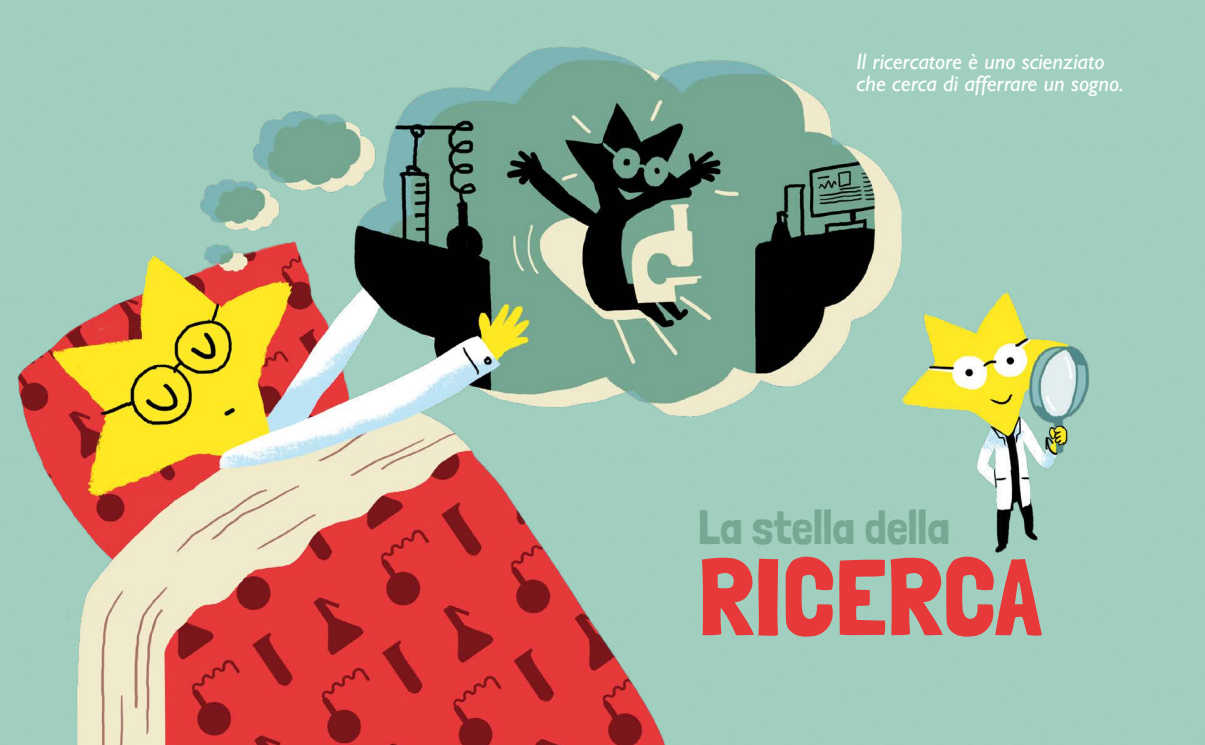
<style>
.page{position:relative;width:1205px;height:745px;background:#fff}
.page>*{position:absolute;margin:0;border:0;box-sizing:border-box;transform-origin:0 0}
.t1{font:108px "Londrina Solid";color:#e73939}
.t2{font:47.5px "Londrina Solid";color:#76a993}
.t3{font:italic 22.5px/22.5px "Gill Sans Std";color:#fff}
</style>
<div class="page">
<img style="left:0;top:0;width:1205px;height:744px">
<p class="t3" style="left:856px;top:50px;width:269px">Il ricercatore è uno scienziato che cerca di afferrare un sogno.</p>
<h2 class="t2" style="left:698px;top:499px;width:253px">La stella della</h2>
<h1 class="t1" style="left:698px;top:533px;width:345px">RICERCA</h1>
</div>
